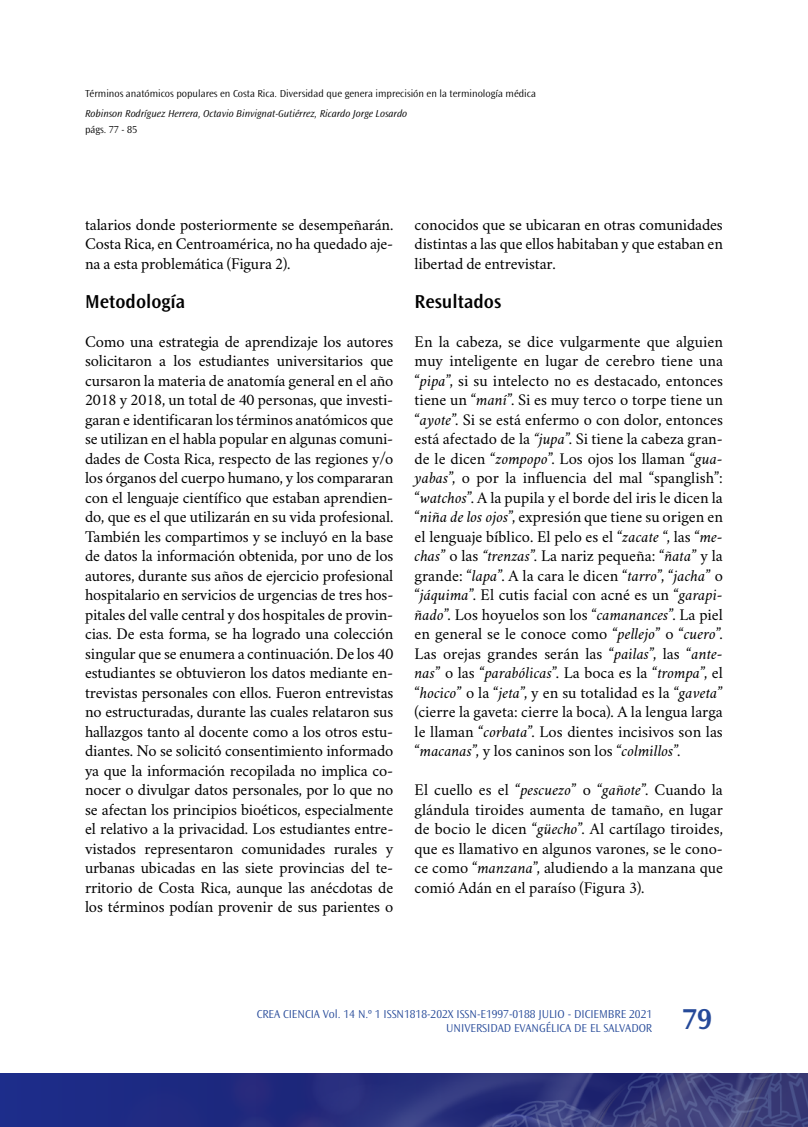
<style>
.page{position:relative;width:808px;height:1127px;background:#fff}
.page>*{position:absolute;margin:0;border:0;box-sizing:border-box;transform-origin:0 0}
.t1{font:600 30px "Ocean Sans Std";color:#264a99}
.t2{font:600 19.5px "Ocean Sans Std";color:#000}
.t3{font:16.5px/19.5px "Crimson";letter-spacing:-.01em;color:#000;text-align:justify}
.t4{font:300 12px/13.5px "Ocean Sans Std";color:#264a99;text-align:right}
.t5{font:300 10.5px "Ocean Sans Std";color:#000}
.t6{font:italic 300 10.5px "Ocean Sans Std";color:#000}
.s1{font-style:italic}
</style>
<div class="page">
<img style="left:1px;top:1074px;width:807px;height:53px">
<hr style="left:0;top:1074px;width:1px;height:53px;background:#000">
<p class="t5" style="left:85px;top:88px;width:452px">Términos anatómicos populares en Costa Rica. Diversidad que genera imprecisión en la terminología médica</p>
<p class="t6" style="left:85px;top:107px;width:324px">Robinson Rodríguez Herrera, Octavio Binvignat-Gutiérrez, Ricardo Jorge Losardo</p>
<p class="t5" style="left:85px;top:124px;width:54px">págs. 77 - 85</p>
<p class="t3" style="left:85px;top:212px;width:310px">talarios donde posteriormente se desempeñarán.<br>Costa Rica, en Centroamérica, no ha quedado aje&shy;na a esta problemática (Figura 2).</p>
<p class="t2" style="left:85px;top:290px;width:102px">Metodología</p>
<p class="t3" style="left:85px;top:329px;width:310px">Como una estrategia de aprendizaje los autores solicitaron a los estudiantes universitarios que cursaron la materia de anatomía general en el año 2018 y 2018, un total de 40 personas, que investi&shy;garan e identificaran los términos anatómicos que se utilizan en el habla popular en algunas comuni&shy;dades de Costa Rica, respecto de las regiones y/o los órganos del cuerpo humano, y los compararan con el lenguaje científico que estaban aprendien&shy;do, que es el que utilizarán en su vida profesional.<br>También les compartimos y se incluyó en la base de datos la información obtenida, por uno de los autores, durante sus años de ejercicio profesional hospitalario en servicios de urgencias de tres hos&shy;pitales del valle central y dos hospitales de provin&shy;cias. De esta forma, se ha logrado una colección singular que se enumera a continuación. De los 40 estudiantes se obtuvieron los datos mediante en&shy;trevistas personales con ellos. Fueron entrevistas no estructuradas, durante las cuales relataron sus hallazgos tanto al docente como a los otros estu&shy;diantes. No se solicitó consentimiento informado ya que la información recopilada no implica co&shy;nocer o divulgar datos personales, por lo que no se afectan los principios bioéticos, especialmente el relativo a la privacidad. Los estudiantes entre&shy;vistados representaron comunidades rurales y urbanas ubicadas en las siete provincias del te&shy;rritorio de Costa Rica, aunque las anécdotas de los términos podían provenir de sus parientes o</p>
<p class="t3" style="left:415px;top:212px;width:310px">conocidos que se ubicaran en otras comunidades distintas a las que ellos habitaban y que estaban en libertad de entrevistar.</p>
<p class="t2" style="left:415px;top:290px;width:88px">Resultados</p>
<p class="t3" style="left:415px;top:329px;width:310px">En la cabeza, se dice vulgarmente que alguien muy inteligente en lugar de cerebro tiene una “<span class="s1">pipa</span>”, si su intelecto no es destacado, entonces tiene un “<span class="s1">maní</span>”. Si es muy terco o torpe tiene un “<span class="s1">ayote</span>”. Si se está enfermo o con dolor, entonces está afectado de la <span class="s1">“jupa</span>”. Si tiene la cabeza gran&shy;de le dicen “<span class="s1">zompopo</span>”. Los ojos los llaman “<span class="s1">gua&shy;yabas</span>”, o por la influencia del mal “spanglish”: “<span class="s1">watchos</span>”. A la pupila y el borde del iris le dicen la “<span class="s1">niña de los ojos</span>”, expresión que tiene su origen en el lenguaje bíblico. El pelo es el “<span class="s1">zacate</span> “, las “<span class="s1">me&shy;chas</span>” o las <span class="s1">“trenzas</span>”. La nariz pequeña: “<span class="s1">ñata</span>” y la grande: “<span class="s1">lapa</span>”. A la cara le dicen “<span class="s1">tarro</span>”, “<span class="s1">jacha</span>” o “<span class="s1">jáquima</span>”. El cutis facial con acné es un “<span class="s1">garapi&shy;ñado</span>”. Los hoyuelos son los “<span class="s1">camanances</span>”. La piel en general se le conoce como “<span class="s1">pellejo</span>” o “<span class="s1">cuero</span>”.<br>Las orejas grandes serán las “<span class="s1">pailas</span>”, las “<span class="s1">ante&shy;nas</span>” o las “<span class="s1">parabólicas</span>”. La boca es la “<span class="s1">trompa</span>”, el “<span class="s1">hocico</span>” o la “<span class="s1">jeta</span>”, y en su totalidad es la “<span class="s1">gaveta</span>” (cierre la gaveta: cierre la boca). A la lengua larga le llaman “<span class="s1">corbata</span>”. Los dientes incisivos son las “<span class="s1">macanas</span>”, y los caninos son los “<span class="s1">colmillos</span>”.</p>
<p class="t3" style="left:415px;top:778px;width:310px">El cuello es el “<span class="s1">pescuezo</span>” o “<span class="s1">gañote</span>”. Cuando la glándula tiroides aumenta de tamaño, en lugar de bocio le dicen “<span class="s1">güecho</span>”. Al cartílago tiroides, que es llamativo en algunos varones, se le cono&shy;ce como “<span class="s1">manzana</span>”, aludiendo a la manzana que comió Adán en el paraíso (Figura 3).</p>
<p class="t4" style="left:257px;top:1008px;width:397px">CREA CIENCIA Vol. 14 N.º 1 ISSN1818-202X ISSN-E1997-0188 JULIO - DICIEMBRE 2021<br>UNIVERSIDAD EVANGÉLICA DE EL SALVADOR</p>
<h1 class="t1" style="left:682px;top:1002px;width:32px">79</h1>
</div>
